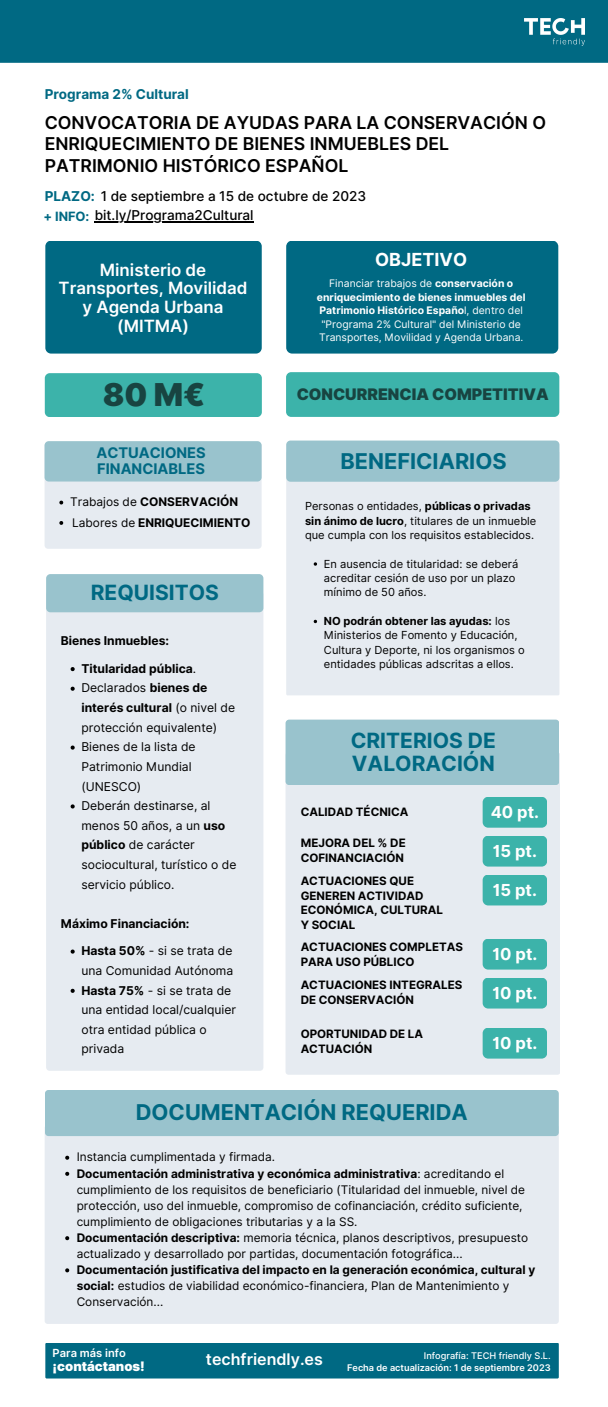
<style>
.page{position:relative;width:608px;height:1407px;background:#fff}
.page>*{position:absolute;margin:0;border:0;box-sizing:border-box;transform-origin:0 0}
.t1{font:900 31.5px "Inter";color:#184441}
.t2{font:700 21.75px "Inter";color:#006983}
.t3{font:700 21px "Inter";color:#006983}
.t4{font:700 18px "Inter";color:#fff}
.t5{font:600 17.7px/21.4px "Inter";color:#000}
.t6{font:600 16.88px/18.7px "Inter";color:#fff;text-align:center}
.t7{font:700 16.58px "Inter";color:#fff}
.t8{font:600 16.05px "Inter";color:#fff}
.t9{font:900 15.9px "Inter";color:#184441}
.t10{font:700 14.62px/15.8px "Inter";color:#006983}
.t11{font:500 13.58px "Inter";color:#000}
.t12{font:700 13.5px "Inter";color:#006983}
.t13{font:900 13.05px "Inter";color:#fff}
.t14{font:12.15px/19.6px "Inter";color:#000}
.t15{font:700 12.15px "Inter";color:#000}
.t16{font:11.85px/16px "Inter";color:#000}
.t17{font:700 11.85px/16px "Inter";color:#000}
.t18{font:700 11.55px/14.9px "Inter";color:#000}
.t19{font:600 11.18px "Inter";color:#fff}
.t20{font:11.1px/14.3px "Inter";color:#000}
.t21{font:10.35px/13.5px "Inter";color:#fff;text-align:center}
.t22{font:600 9.15px "Inter";color:#fff}
.t23{font:500 9.15px "Inter";color:#fff}
.s1{font-weight:700;color:#006983}
.s2{font-weight:700;font-size:12.83px;color:#006983}
.s3{font-weight:400}
.s4{font-weight:700}
</style>
<div class="page">
<div style="left:0;top:0;width:608px;height:63px;background:#006983"></div>
<div style="left:286px;top:451px;width:273px;height:244px;background:#e6ebf1"></div>
<div style="left:286px;top:440px;width:273px;height:41px;background:#99c3cd;border-radius:4px"></div>
<div style="left:45px;top:373px;width:217px;height:44px;background:#3cb3aa;border-radius:5px"></div>
<img style="left:524px;top:18px;width:60px;height:28px">
<svg style="left:313px;top:619px;width:4px;height:4px"></svg>
<div style="left:46px;top:591px;width:217px;height:479px;background:#e6ebf1;border-radius:3px"></div>
<div style="left:285px;top:752px;width:275px;height:322px;background:#e6ebf1;border-radius:3px"></div>
<div style="left:482px;top:796px;width:65px;height:31px;background:#3cb3aa;border-radius:6px"></div>
<div style="left:482px;top:938px;width:65px;height:31px;background:#3cb3aa;border-radius:6px"></div>
<div style="left:482px;top:977px;width:65px;height:31px;background:#3cb3aa;border-radius:6px"></div>
<div style="left:482px;top:1027px;width:65px;height:31px;background:#3cb3aa;border-radius:6px"></div>
<div style="left:482px;top:835px;width:65px;height:31px;background:#3cb3aa;border-radius:6px"></div>
<div style="left:482px;top:874px;width:65px;height:31px;background:#3cb3aa;border-radius:6px"></div>
<div style="left:46px;top:574px;width:217px;height:38px;background:#99c3cd;border-radius:4px"></div>
<div style="left:285px;top:719px;width:274px;height:66px;background:#99c3cd;border-radius:4px"></div>
<svg style="left:71px;top:667px;width:4px;height:4px"></svg>
<svg style="left:71px;top:686px;width:4px;height:4px"></svg>
<svg style="left:71px;top:745px;width:4px;height:4px"></svg>
<svg style="left:71px;top:804px;width:4px;height:4px"></svg>
<svg style="left:71px;top:949px;width:4px;height:4px"></svg>
<svg style="left:71px;top:988px;width:4px;height:4px"></svg>
<div style="left:45px;top:1124px;width:513px;height:199px;background:#e6ebf1;border-radius:3px"></div>
<div style="left:45px;top:1089px;width:513px;height:46px;background:#99c3cd;border-radius:4px"></div>
<svg style="left:65px;top:1155px;width:4px;height:4px"></svg>
<svg style="left:65px;top:1171px;width:4px;height:4px"></svg>
<svg style="left:65px;top:1236px;width:4px;height:4px"></svg>
<svg style="left:65px;top:1268px;width:4px;height:4px"></svg>
<div style="left:45px;top:442px;width:216px;height:106px;background:#e6ebf1;border-radius:3px"></div>
<div style="left:45px;top:441px;width:216px;height:40px;background:#99c3cd;border-radius:4px"></div>
<svg style="left:59px;top:500px;width:4px;height:4px"></svg>
<svg style="left:59px;top:521px;width:4px;height:4px"></svg>
<div style="left:286px;top:240px;width:272px;height:113px;background:#006983;border-radius:6px"></div>
<div style="left:45px;top:240px;width:217px;height:113px;background:#006983;border-radius:6px"></div>
<hr style="left:95px;top:221px;width:159px;height:2px;background:#000">
<div style="left:286px;top:372px;width:273px;height:45px;background:#3cb3aa;border-radius:5px"></div>
<div style="left:45px;top:1342px;width:513px;height:36px;background:#006983"></div>
<p class="t12" style="left:45px;top:86px;width:146px">Programa 2% Cultural</p>
<p class="t5" style="left:45px;top:112px;width:502px">CONVOCATORIA DE AYUDAS PARA LA CONSERVACIÓN O<br>ENRIQUECIMIENTO DE BIENES INMUEBLES DEL<br>PATRIMONIO HISTÓRICO ESPAÑOL</p>
<p class="t11" style="left:45px;top:188px;width:323px"><span class="s1">PLAZO:</span> 1 de septiembre a 15 de octubre de 2023</p>
<p class="t11" style="left:43px;top:207px;width:212px"><span class="s2">+ INFO:</span> bit.ly/Programa2Cultural</p>
<p class="t6" style="left:59px;top:260px;width:190px">Ministerio de<br>Transportes, Movilidad y Agenda Urbana (MITMA)</p>
<p class="t1" style="left:103px;top:376px;width:104px">80 M€</p>
<p class="t10" style="left:96px;top:444px;width:111px">ACTUACIONES<br>FINANCIABLES</p>
<p class="t17" style="left:70px;top:494px;width:169px"><span class="s3">Trabajos de</span> CONSERVACIÓN</p>
<p class="t17" style="left:72px;top:514px;width:180px"><span class="s3">Labores de</span> ENRIQUECIMIENTO</p>
<p class="t3" style="left:91px;top:580px;width:130px">REQUISITOS</p>
<p class="t15" style="left:61px;top:633px;width:110px">Bienes Inmuebles:</p>
<p class="t15" style="left:81px;top:661px;width:116px">Titularidad pública<span class="s3">.</span></p>
<p class="t14" style="left:81px;top:678px;width:155px">Declarados <span class="s4">bienes de interés cultural</span> (o nivel de protección equivalente)</p>
<p class="t14" style="left:81px;top:737px;width:116px">Bienes de la lista de<br>Patrimonio Mundial (UNESCO)</p>
<p class="t14" style="left:81px;top:795px;width:156px">Deberán destinarse, al menos 50 años, a un <span class="s4">uso público</span> de carácter sociocultural, turístico o de servicio público.</p>
<p class="t15" style="left:61px;top:916px;width:130px">Máximo Financiación:</p>
<p class="t14" style="left:81px;top:941px;width:153px"><span class="s4">Hasta 50%</span> - si se trata de una Comunidad Autónoma</p>
<p class="t14" style="left:81px;top:980px;width:156px"><span class="s4">Hasta 75%</span> - si se trata de una entidad local/cualquier otra entidad pública o privada</p>
<p class="t4" style="left:375px;top:249px;width:93px">OBJETIVO</p>
<p class="t21" style="left:317px;top:277px;width:210px">Financiar trabajos de <span class="s4">conservación o enriquecimiento de bienes inmuebles del Patrimonio Histórico Españo</span>l, dentro del "Programa 2% Cultural" del Ministerio de Transportes, Movilidad y Agenda Urbana.</p>
<p class="t9" style="left:296px;top:384px;width:253px">CONCURRENCIA COMPETITIVA</p>
<p class="t2" style="left:340px;top:448px;width:168px">BENEFICIARIOS</p>
<p class="t20" style="left:305px;top:499px;width:233px">Personas o entidades, <span class="s4">públicas o privadas sin ánimo de lucro</span>, titulares de un inmueble que cumpla con los requisitos establecidos.</p>
<p class="t20" style="left:324px;top:556px;width:196px">En ausencia de titularidad: se deberá acreditar cesión de uso por un plazo mínimo de 50 años.</p>
<p class="t20" style="left:324px;top:614px;width:202px"><span class="s4">NO podrán obtener las ayudas:</span> los Ministerios de Fomento y Educación, Cultura y Deporte, ni los organismos o entidades públicas adscritas a ellos.</p>
<p class="t3" style="left:350px;top:727px;width:147px">CRITERIOS DE</p>
<p class="t3" style="left:352px;top:750px;width:144px">VALORACIÓN</p>
<p class="t18" style="left:300px;top:804px;width:109px">CALIDAD TÉCNICA</p>
<p class="t7" style="left:490px;top:802px;width:50px">40 pt.</p>
<p class="t18" style="left:300px;top:835px;width:106px">MEJORA DEL % DE<br>COFINANCIACIÓN</p>
<p class="t18" style="left:300px;top:873px;width:144px">ACTUACIONES QUE<br>GENEREN ACTIVIDAD<br>ECONÓMICA, CULTURAL<br>Y SOCIAL</p>
<p class="t18" style="left:300px;top:939px;width:164px">ACTUACIONES COMPLETAS<br>PARA USO PÚBLICO</p>
<p class="t18" style="left:300px;top:977px;width:163px">ACTUACIONES INTEGRALES<br>DE CONSERVACIÓN</p>
<p class="t18" style="left:300px;top:1026px;width:124px">OPORTUNIDAD DE LA<br>ACTUACIÓN</p>
<p class="t7" style="left:492px;top:841px;width:46px">15 pt.</p>
<p class="t7" style="left:492px;top:880px;width:46px">15 pt.</p>
<p class="t7" style="left:492px;top:943px;width:46px">10 pt.</p>
<p class="t7" style="left:492px;top:982px;width:46px">10 pt.</p>
<p class="t7" style="left:492px;top:1032px;width:46px">10 pt.</p>
<p class="t2" style="left:136px;top:1099px;width:333px">DOCUMENTACIÓN REQUERIDA</p>
<p class="t16" style="left:77px;top:1149px;width:200px">Instancia cumplimentada y firmada.</p>
<p class="t16" style="left:77px;top:1165px;width:450px"><span class="s4">Documentación administrativa y económica administrativa</span>: acreditando el cumplimiento de los requisitos de beneficiario (Titularidad del inmueble, nivel de protección, uso del inmueble, compromiso de cofinanciación, crédito suficiente, cumplimiento de obligaciones tributarias y a la SS.</p>
<p class="t16" style="left:77px;top:1229px;width:453px"><span class="s4">Documentación descriptiva:</span> memoria técnica, planos descriptivos, presupuesto actualizado y desarrollado por partidas, documentación fotográfica...</p>
<p class="t17" style="left:77px;top:1261px;width:460px">Documentación justificativa del impacto en la generación económica, cultural y social: <span class="s3">estudios de viabilidad económico-financiera, Plan de Mantenimiento y<br>Conservación...</span></p>
<p class="t19" style="left:53px;top:1346px;width:75px">Para más info</p>
<p class="t13" style="left:53px;top:1358px;width:94px">¡contáctanos!</p>
<p class="t8" style="left:206px;top:1349px;width:118px">techfriendly.es</p>
<p class="t23" style="left:424px;top:1349px;width:128px">Infografía: TECH friendly S.L.</p>
<p class="t22" style="left:347px;top:1361px;width:205px">Fecha de actualización: 1 de septiembre 2023</p>
</div>
